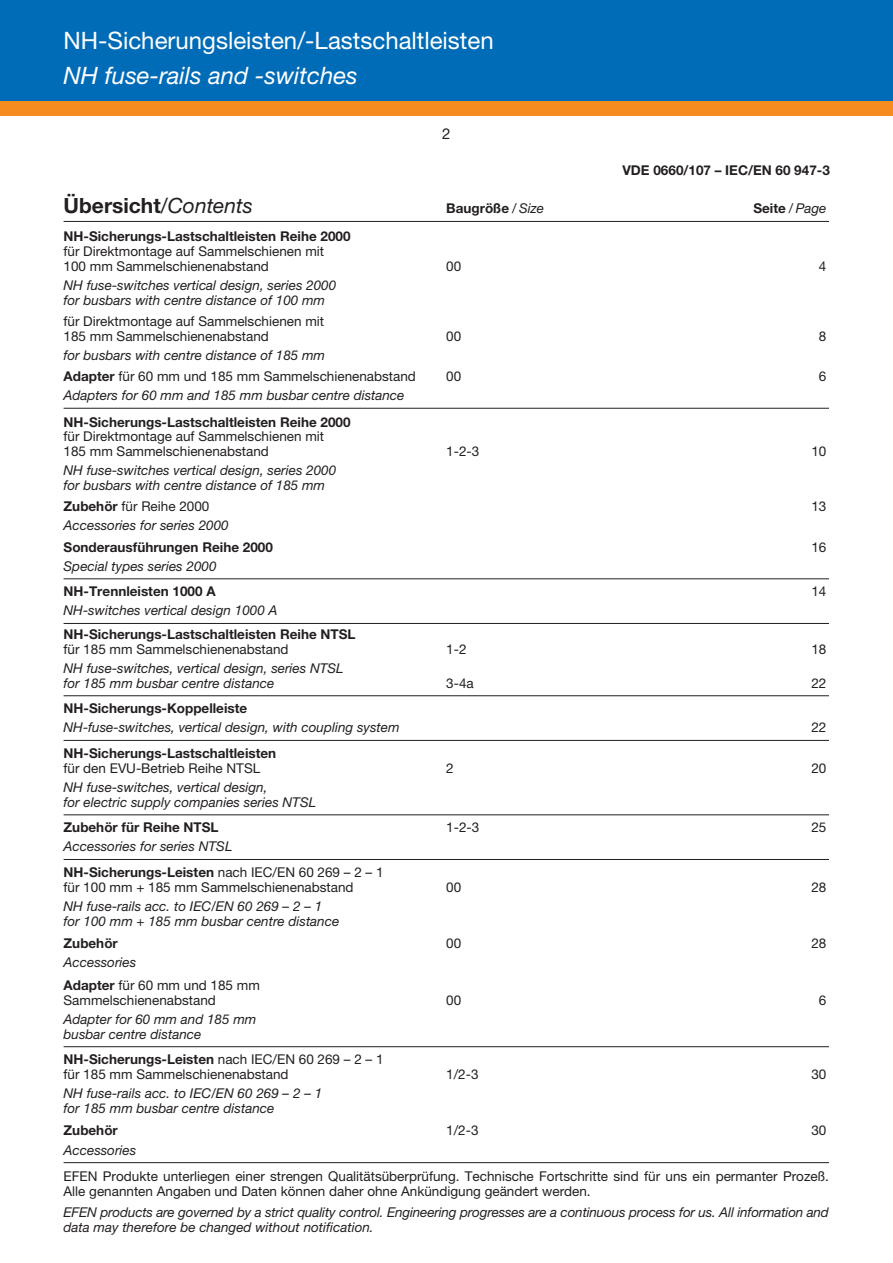
<style>
.page{position:relative;width:893px;height:1263px;background:#fff}
.page>*{position:absolute;margin:0;border:0;box-sizing:border-box;transform-origin:0 0}
.t1{font:24px "Helvetica Neue";color:#fff}
.t2{font:italic 24px "Helvetica Neue";color:#fff}
.t3{font:700 21px "Helvetica Neue";color:#231f20}
.t4{font:15px "Helvetica Neue";color:#231f20}
.t5{font:italic 13.5px/14.9px "Helvetica Neue";color:#231f20}
.t6{font:13.5px/14.9px "Helvetica Neue";color:#231f20}
.t7{font:700 13.5px "Helvetica Neue";color:#231f20}
.s1{font-weight:400}
.s2{font-weight:400;font-style:italic}
.s3{font-style:italic}
.s4{font-weight:700}
.s5{font-weight:700;font-style:normal}
.s6{font-style:normal}
</style>
<div class="page">
<div style="left:0;top:0;width:893px;height:101px;background:#006cb7"></div>
<div style="left:0;top:101px;width:893px;height:14px;background:#f68b1f"></div>
<hr style="left:64px;top:221px;width:765px;height:1px;background:#231f20">
<hr style="left:64px;top:408px;width:765px;height:1px;background:#231f20">
<hr style="left:64px;top:578px;width:765px;height:1px;background:#231f20">
<hr style="left:64px;top:623px;width:765px;height:1px;background:#231f20">
<hr style="left:64px;top:695px;width:765px;height:1px;background:#231f20">
<hr style="left:64px;top:740px;width:765px;height:1px;background:#231f20">
<hr style="left:64px;top:814px;width:765px;height:1px;background:#231f20">
<hr style="left:64px;top:859px;width:765px;height:1px;background:#231f20">
<hr style="left:64px;top:1046px;width:765px;height:1px;background:#231f20">
<hr style="left:64px;top:1162px;width:765px;height:1px;background:#231f20">
<h1 class="t1" style="left:64px;top:32px;width:432px">NH-Sicherungsleisten/-Lastschaltleisten</h1>
<h1 class="t2" style="left:64px;top:67px;width:296px">NH fuse-rails and -switches</h1>
<p class="t4" style="left:442px;top:128px;width:10px">2</p>
<p class="t7" style="left:622px;top:165px;width:209px">VDE 0660/107 – IEC/EN 60 947-3</p>
<h2 class="t3" style="left:64px;top:197px;width:191px">Übersicht<span class="s1">/</span><span class="s2">Contents</span></h2>
<p class="t7" style="left:446px;top:203px;width:99px">Baugröße <span class="s1">/</span> <span class="s2">Size</span></p>
<p class="t7" style="left:753px;top:203px;width:74px">Seite <span class="s1">/</span> <span class="s2">Page</span></p>
<p class="t7" style="left:64px;top:232px;width:288px">NH-Sicherungs-Lastschaltleisten Reihe 2000</p>
<p class="t6" style="left:64px;top:245px;width:262px">für Direktmontage auf Sammelschienen mit<br>100 mm Sammelschienenabstand</p>
<p class="t6" style="left:446px;top:260px;width:17px">00</p>
<p class="t6" style="left:819px;top:260px;width:9px">4</p>
<p class="t5" style="left:64px;top:279px;width:274px">NH fuse-switches vertical design, series 2000 for busbars with centre distance of 100 mm</p>
<p class="t6" style="left:64px;top:315px;width:262px">für Direktmontage auf Sammelschienen mit<br>185 mm Sammelschienenabstand</p>
<p class="t6" style="left:64px;top:346px;width:354px;line-height:20.9px"><span class="s3">for busbars with centre distance of 185 mm<br></span><span class="s4">Adapter</span> für 60 mm und 185 mm Sammelschienenabstand</p>
<p class="t5" style="left:64px;top:389px;width:342px">Adapters for 60 mm and 185 mm busbar centre distance</p>
<p class="t7" style="left:64px;top:417px;width:288px">NH-Sicherungs-Lastschaltleisten Reihe 2000</p>
<p class="t6" style="left:64px;top:430px;width:262px">für Direktmontage auf Sammelschienen mit<br>185 mm Sammelschienenabstand</p>
<p class="t6" style="left:446px;top:330px;width:17px">00</p>
<p class="t6" style="left:819px;top:330px;width:9px">8</p>
<p class="t6" style="left:446px;top:370px;width:17px">00</p>
<p class="t6" style="left:819px;top:370px;width:9px">6</p>
<p class="t6" style="left:446px;top:445px;width:35px">1-2-3</p>
<p class="t6" style="left:811px;top:445px;width:17px">10</p>
<p class="t5" style="left:64px;top:464px;width:274px">NH fuse-switches vertical design, series 2000 for busbars with centre distance of 185 mm</p>
<p class="t6" style="left:64px;top:500px;width:147px"><span class="s4">Zubehör</span> für Reihe 2000</p>
<p class="t6" style="left:811px;top:500px;width:17px">13</p>
<p class="t5" style="left:64px;top:519px;width:167px">Accessories for series 2000</p>
<p class="t7" style="left:64px;top:542px;width:211px">Sonderausführungen Reihe 2000</p>
<p class="t6" style="left:811px;top:541px;width:17px">16</p>
<p class="t5" style="left:64px;top:560px;width:155px">Special types series 2000</p>
<p class="t7" style="left:64px;top:587px;width:154px">NH-Trennleisten 1000 A</p>
<p class="t6" style="left:811px;top:585px;width:17px">14</p>
<p class="t5" style="left:64px;top:604px;width:216px">NH-switches vertical design 1000 A</p>
<p class="t7" style="left:64px;top:629px;width:293px">NH-Sicherungs-Lastschaltleisten Reihe NTSL</p>
<p class="t6" style="left:64px;top:643px;width:227px">für 185 mm Sammelschienenabstand</p>
<p class="t6" style="left:446px;top:643px;width:22px">1-2</p>
<p class="t6" style="left:811px;top:643px;width:17px">18</p>
<p class="t5" style="left:64px;top:662px;width:282px">NH fuse-switches, vertical design, series NTSL for 185 mm busbar centre distance</p>
<p class="t6" style="left:446px;top:677px;width:29px">3-4a</p>
<p class="t6" style="left:811px;top:677px;width:17px">22</p>
<p class="t7" style="left:64px;top:703px;width:185px">NH-Sicherungs-Koppelleiste</p>
<p class="t5" style="left:64px;top:721px;width:337px">NH-fuse-switches, vertical design, with coupling system</p>
<p class="t6" style="left:811px;top:721px;width:17px">22</p>
<p class="t7" style="left:64px;top:748px;width:214px">NH-Sicherungs-Lastschaltleisten</p>
<p class="t6" style="left:64px;top:762px;width:198px">für den EVU-Betrieb Reihe NTSL</p>
<p class="t6" style="left:446px;top:762px;width:9px">2</p>
<p class="t6" style="left:811px;top:762px;width:17px">20</p>
<p class="t5" style="left:64px;top:781px;width:254px">NH fuse-switches, vertical design,<br>for electric supply companies series NTSL</p>
<p class="t7" style="left:64px;top:823px;width:157px">Zubehör für Reihe NTSL</p>
<p class="t6" style="left:446px;top:821px;width:35px">1-2-3</p>
<p class="t6" style="left:811px;top:821px;width:17px">25</p>
<p class="t5" style="left:64px;top:835px;width:322px;line-height:25.5px">Accessories for series NTSL<br><span class="s5">NH-Sicherungs-Leisten</span> <span class="s6">nach IEC/EN 60 269 – 2 – 1</span></p>
<p class="t6" style="left:64px;top:881px;width:291px">für 100 mm + 185 mm Sammelschienenabstand</p>
<p class="t6" style="left:446px;top:881px;width:17px">00</p>
<p class="t6" style="left:811px;top:881px;width:17px">28</p>
<p class="t5" style="left:64px;top:900px;width:277px">NH fuse-rails acc. to IEC/EN 60 269 – 2 – 1 for 100 mm + 185 mm busbar centre distance</p>
<p class="t7" style="left:64px;top:938px;width:56px">Zubehör</p>
<p class="t6" style="left:446px;top:937px;width:17px">00</p>
<p class="t6" style="left:811px;top:937px;width:17px">28</p>
<p class="t6" style="left:64px;top:953px;width:198px;line-height:22.4px"><span class="s3">Accessories<br></span><span class="s4">Adapter</span> für 60 mm und 185 mm</p>
<p class="t6" style="left:64px;top:994px;width:154px">Sammelschienenabstand</p>
<p class="t6" style="left:446px;top:994px;width:17px">00</p>
<p class="t6" style="left:819px;top:994px;width:9px">6</p>
<p class="t5" style="left:64px;top:1013px;width:194px">Adapter for 60 mm and 185 mm busbar centre distance</p>
<p class="t6" style="left:64px;top:1053px;width:322px"><span class="s4">NH-Sicherungs-Leisten</span> nach IEC/EN 60 269 – 2 – 1 für 185 mm Sammelschienenabstand</p>
<p class="t6" style="left:446px;top:1068px;width:34px">1/2-3</p>
<p class="t6" style="left:811px;top:1068px;width:17px">30</p>
<p class="t5" style="left:64px;top:1087px;width:260px">NH fuse-rails acc. to IEC/EN 60 269 – 2 – 1 for 185 mm busbar centre distance</p>
<p class="t7" style="left:64px;top:1126px;width:56px">Zubehör</p>
<p class="t6" style="left:446px;top:1124px;width:34px">1/2-3</p>
<p class="t6" style="left:811px;top:1124px;width:17px">30</p>
<p class="t5" style="left:64px;top:1144px;width:74px">Accessories</p>
<p class="t6" style="left:64px;top:1170px;width:767px">EFEN Produkte unterliegen einer strengen Qualitätsüberprüfung. Technische Fortschritte sind für uns ein permanter Prozeß.<br>Alle genannten Angaben und Daten können daher ohne Ankündigung geändert werden.</p>
<p class="t5" style="left:64px;top:1206px;width:767px">EFEN products are governed by a strict quality control. Engineering progresses are a continuous process for us. All information and data may therefore be changed without notification.</p>
</div>
